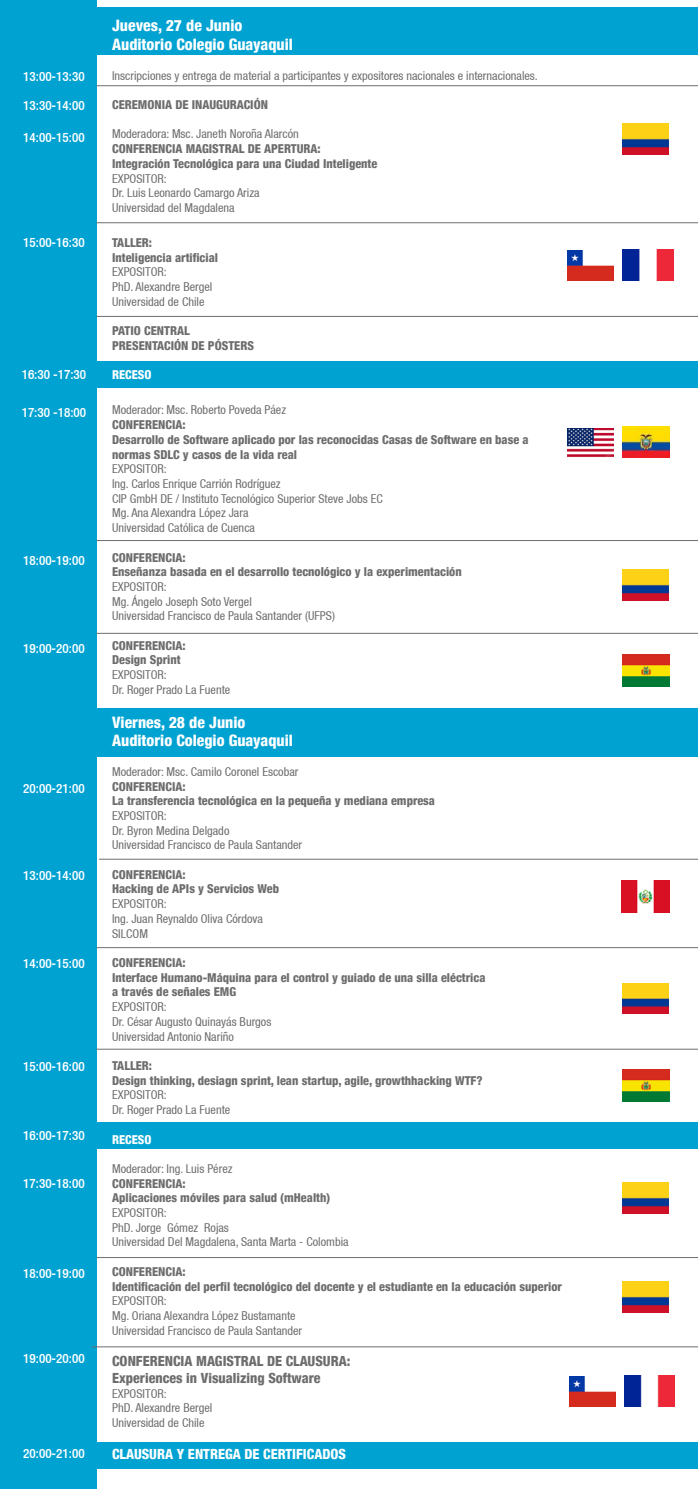
<style>
.page{position:relative;width:698px;height:1489px;background:#fff}
.page>*{position:absolute;margin:0;border:0;box-sizing:border-box;transform-origin:0 0}
.t1{font:800 condensed 15.75px/18.9px "Helvetica 87";color:#fff}
.t2{font:800 condensed 14px/16.8px "Helvetica 87";color:#6d6d6d}
.t3{font:800 condensed 14px "Helvetica 87";color:#fff}
.t4{font:500 condensed 13.12px "Helvetica 67";color:#fff}
.t5{font:condensed 12.25px/14.7px "Helvetica 57";color:#6d6d6d}
.t6{font:800 condensed 12.25px/14.7px "Helvetica 87";color:#6d6d6d}
.t7{font:800 condensed 12.25px "Helvetica 87";color:#fff}
</style>
<div class="page">
<div style="left:0;top:1122px;width:697px;height:26px;background:#00a2d2"></div>
<div style="left:0;top:1442px;width:697px;height:26px;background:#00a2d2"></div>
<div style="left:0;top:361px;width:697px;height:27px;background:#00a2d2"></div>
<div style="left:9px;top:7px;width:688px;height:47px;background:#00a2d2"></div>
<div style="left:0;top:708px;width:697px;height:48px;background:#00a2d2"></div>
<div style="left:0;top:0;width:96px;height:1488px;background:#00a2d2"></div>
<hr style="left:96px;top:85px;width:601px;height:1px;background:#6d6d6d">
<hr style="left:96px;top:222px;width:601px;height:1px;background:#6d6d6d">
<hr style="left:96px;top:316px;width:601px;height:1px;background:#6d6d6d">
<hr style="left:96px;top:540px;width:601px;height:1px;background:#6d6d6d">
<hr style="left:96px;top:633px;width:601px;height:1px;background:#6d6d6d">
<hr style="left:99px;top:858px;width:598px;height:1px;background:#6d6d6d">
<hr style="left:96px;top:947px;width:601px;height:1px;background:#6d6d6d">
<hr style="left:96px;top:1048px;width:601px;height:1px;background:#6d6d6d">
<hr style="left:96px;top:1256px;width:601px;height:1px;background:#6d6d6d">
<hr style="left:92px;top:1346px;width:605px;height:1px;background:#6d6d6d">
<img style="left:622px;top:123px;width:46px;height:31px">
<img style="left:567px;top:250px;width:46px;height:31px">
<img style="left:567px;top:428px;width:46px;height:29px">
<img style="left:622px;top:426px;width:46px;height:31px">
<img style="left:622px;top:1182px;width:46px;height:31px">
<img style="left:622px;top:1281px;width:46px;height:31px">
<img style="left:622px;top:983px;width:46px;height:30px">
<img style="left:622px;top:654px;width:46px;height:32px">
<img style="left:622px;top:1069px;width:46px;height:32px">
<img style="left:621px;top:880px;width:48px;height:32px">
<img style="left:622px;top:570px;width:46px;height:30px">
<img style="left:622px;top:249px;width:50px;height:32px">
<img style="left:569px;top:1376px;width:46px;height:30px">
<img style="left:624px;top:1375px;width:50px;height:31px">
<p class="t4" style="left:23px;top:68px;width:63px">13:00-13:30</p>
<p class="t4" style="left:23px;top:97px;width:63px">13:30-14:00</p>
<p class="t4" style="left:23px;top:130px;width:63px">14:00-15:00</p>
<p class="t4" style="left:23px;top:235px;width:63px">15:00-16:30</p>
<p class="t4" style="left:22px;top:367px;width:66px">16:30 -17:30</p>
<p class="t4" style="left:22px;top:404px;width:66px">17:30 -18:00</p>
<p class="t4" style="left:23px;top:552px;width:63px">18:00-19:00</p>
<p class="t4" style="left:23px;top:640px;width:63px">19:00-20:00</p>
<p class="t4" style="left:23px;top:780px;width:63px">20:00-21:00</p>
<p class="t4" style="left:23px;top:867px;width:63px">13:00-14:00</p>
<p class="t4" style="left:23px;top:955px;width:63px">14:00-15:00</p>
<p class="t4" style="left:23px;top:1058px;width:63px">15:00-16:00</p>
<p class="t4" style="left:23px;top:1127px;width:63px">16:00-17:30</p>
<p class="t4" style="left:23px;top:1175px;width:63px">17:30-18:00</p>
<p class="t4" style="left:23px;top:1264px;width:63px">18:00-19:00</p>
<p class="t4" style="left:23px;top:1350px;width:63px">19:00-20:00</p>
<p class="t4" style="left:23px;top:1445px;width:63px">20:00-21:00</p>
<p class="t1" style="left:112px;top:16px;width:182px">Jueves, 27 de Junio<br>Auditorio Colegio Guayaquil</p>
<p class="t5" style="left:112px;top:68px;width:427px">Inscripciones y entrega de material a participantes y expositores nacionales e internacionales.</p>
<p class="t6" style="left:112px;top:97px;width:157px">CEREMONIA DE INAUGURACIÓN</p>
<p class="t5" style="left:112px;top:127px;width:188px">Moderadora: Msc. Janeth Noroña Alarcón</p>
<p class="t6" style="left:112px;top:141px;width:267px">CONFERENCIA MAGISTRAL DE APERTURA:<br>Integración Tecnológica para una Ciudad Inteligente</p>
<p class="t5" style="left:112px;top:171px;width:149px">EXPOSITOR:<br>Dr. Luis Leonardo Camargo Ariza<br>Universidad del Magdalena</p>
<p class="t6" style="left:112px;top:235px;width:107px">TALLER:<br>Inteligencia artificial</p>
<p class="t5" style="left:112px;top:265px;width:102px">EXPOSITOR:<br>PhD. Alexandre Bergel<br>Universidad de Chile</p>
<p class="t6" style="left:112px;top:323px;width:143px">PATIO CENTRAL<br>PRESENTACIÓN DE PÓSTERS</p>
<p class="t7" style="left:112px;top:367px;width:41px">RECESO</p>
<p class="t5" style="left:112px;top:402px;width:175px">Moderador: Msc. Roberto Poveda Páez</p>
<p class="t6" style="left:112px;top:417px;width:418px">CONFERENCIA:<br>Desarrollo de Software aplicado por las reconocidas Casas de Software en base a normas SDLC y casos de la vida real</p>
<p class="t5" style="left:112px;top:461px;width:272px">EXPOSITOR:<br>Ing. Carlos Enrique Carrión Rodríguez<br>CIP GmbH DE / Instituto Tecnológico Superior Steve Jobs EC Mg. Ana Alexandra López Jara<br>Universidad Católica de Cuenca</p>
<p class="t6" style="left:112px;top:549px;width:351px">CONFERENCIA:<br>Enseñanza basada en el desarrollo tecnológico y la experimentación</p>
<p class="t5" style="left:112px;top:579px;width:224px">EXPOSITOR:<br>Mg. Ángelo Joseph Soto Vergel<br>Universidad Francisco de Paula Santander (UFPS)</p>
<p class="t6" style="left:112px;top:637px;width:75px">CONFERENCIA:<br>Design Sprint</p>
<p class="t5" style="left:112px;top:667px;width:120px">EXPOSITOR:<br>Dr. Roger Prado La Fuente</p>
<p class="t1" style="left:112px;top:712px;width:182px">Viernes, 28 de Junio<br>Auditorio Colegio Guayaquil</p>
<p class="t5" style="left:112px;top:764px;width:188px">Moderador: Msc. Camilo Coronel Escobar</p>
<p class="t6" style="left:112px;top:778px;width:324px">CONFERENCIA:<br>La transferencia tecnológica en la pequeña y mediana empresa</p>
<p class="t5" style="left:112px;top:808px;width:191px">EXPOSITOR:<br>Dr. Byron Medina Delgado<br>Universidad Francisco de Paula Santander</p>
<p class="t6" style="left:112px;top:866px;width:168px">CONFERENCIA:<br>Hacking de APIs y Servicios Web</p>
<p class="t5" style="left:112px;top:896px;width:152px">EXPOSITOR:<br>Ing. Juan Reynaldo Oliva Córdova<br>SILCOM</p>
<p class="t6" style="left:112px;top:955px;width:375px">CONFERENCIA:<br>Interface Humano-Máquina para el control y guiado de una silla eléctrica a través de señales EMG</p>
<p class="t5" style="left:112px;top:999px;width:161px">EXPOSITOR:<br>Dr. César Augusto Quinayás Burgos<br>Universidad Antonio Nariño</p>
<p class="t6" style="left:112px;top:1057px;width:372px">TALLER:<br>Design thinking, desiagn sprint, lean startup, agile, growthhacking WTF?</p>
<p class="t5" style="left:112px;top:1087px;width:120px">EXPOSITOR:<br>Dr. Roger Prado La Fuente</p>
<p class="t7" style="left:112px;top:1131px;width:41px">RECESO</p>
<p class="t5" style="left:112px;top:1161px;width:122px">Moderador: Ing. Luis Pérez</p>
<p class="t6" style="left:112px;top:1175px;width:219px">CONFERENCIA:<br>Aplicaciones móviles para salud (mHealth)</p>
<p class="t5" style="left:112px;top:1205px;width:238px">EXPOSITOR:<br>PhD. Jorge Gómez Rojas<br>Universidad Del Magdalena, Santa Marta - Colombia</p>
<p class="t6" style="left:112px;top:1263px;width:451px">CONFERENCIA:<br>Identificación del perfil tecnológico del docente y el estudiante en la educación superior</p>
<p class="t5" style="left:112px;top:1293px;width:191px">EXPOSITOR:<br>Mg. Oriana Alexandra López Bustamante<br>Universidad Francisco de Paula Santander</p>
<p class="t2" style="left:112px;top:1352px;width:240px">CONFERENCIA MAGISTRAL DE CLAUSURA:<br>Experiences in Visualizing Software</p>
<p class="t5" style="left:112px;top:1385px;width:102px">EXPOSITOR:<br>PhD. Alexandre Bergel<br>Universidad de Chile</p>
<p class="t3" style="left:112px;top:1444px;width:235px">CLAUSURA Y ENTREGA DE CERTIFICADOS</p>
</div>
